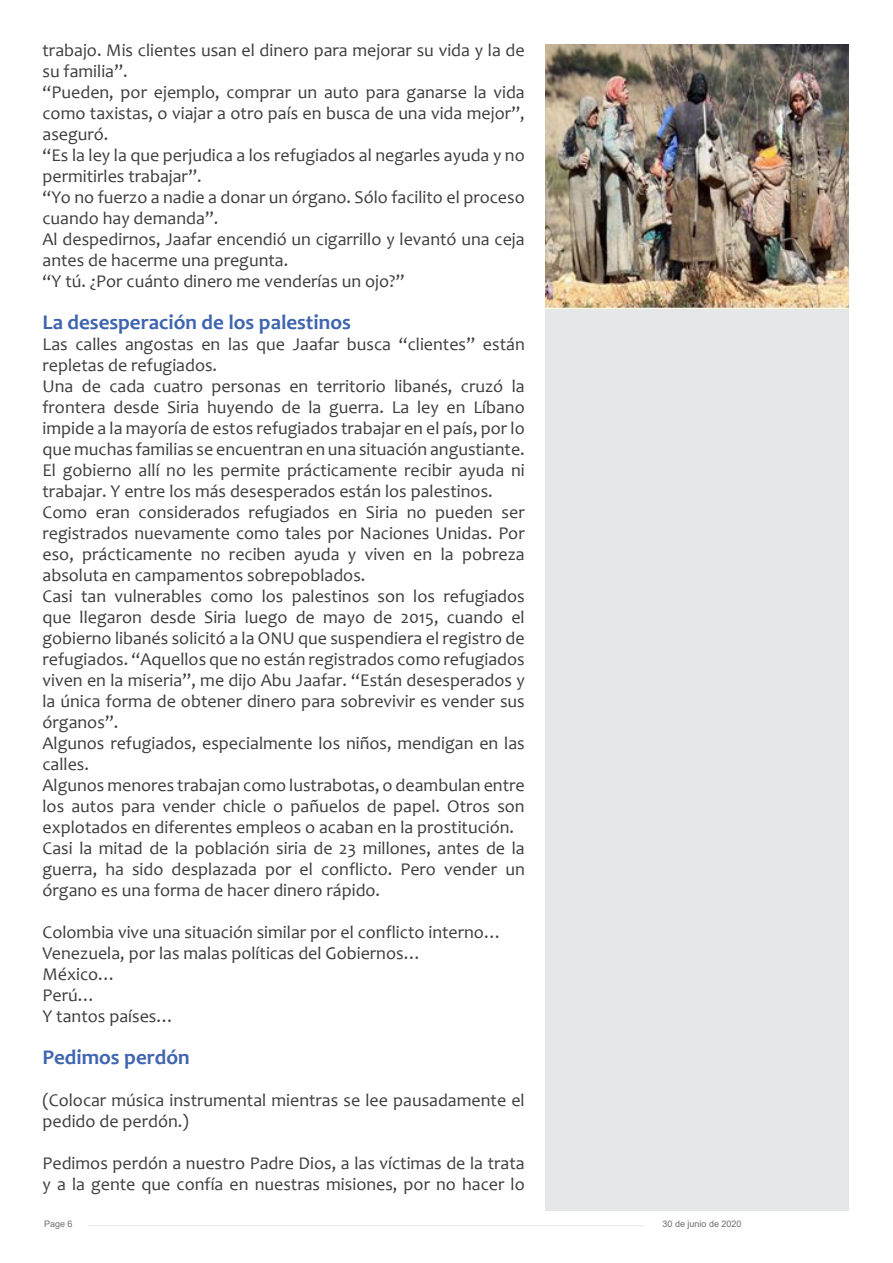
<style>
.page{position:relative;width:893px;height:1263px;background:#fff}
.page>*{position:absolute;margin:0;border:0;box-sizing:border-box;transform-origin:0 0}
.t1{font:700 21px "Candara";color:#3f65b0}
.t2{font:18px/21px "Candara";color:#3e3e3f}
.t3{font:9px "Arial";color:#6c6d70}
</style>
<div class="page">
<hr style="left:88px;top:1225px;width:557px;height:1px;background:#e6e7e9">
<div style="left:545px;top:184px;width:303px;height:1026px;background:#e6e7e9"></div>
<img style="left:545px;top:44px;width:303px;height:264px">
<p class="t2" style="left:43px;top:39px;width:484px">trabajo. Mis clientes usan el dinero para mejorar su vida y la de su familia”.<br>“Pueden, por ejemplo, comprar un auto para ganarse la vida como taxistas, o viajar a otro país en busca de una vida mejor”, aseguró.<br>“Es la ley la que perjudica a los refugiados al negarles ayuda y no permitirles trabajar”.<br>“Yo no fuerzo a nadie a donar un órgano. Sólo facilito el proceso cuando hay demanda”.<br>Al despedirnos, Jaafar encendió un cigarrillo y levantó una ceja antes de hacerme una pregunta.<br>“Y tú. ¿Por cuánto dinero me venderías un ojo?”</p>
<p class="t1" style="left:43px;top:309px;width:310px">La desesperación de los palestinos</p>
<p class="t2" style="left:43px;top:333px;width:484px">Las calles angostas en las que Jaafar busca “clientes” están repletas de refugiados.<br>Una de cada cuatro personas en territorio libanés, cruzó la frontera desde Siria huyendo de la guerra. La ley en Líbano impide a la mayoría de estos refugiados trabajar en el país, por lo que muchas familias se encuentran en una situación angustiante.<br>El gobierno allí no les permite prácticamente recibir ayuda ni trabajar. Y entre los más desesperados están los palestinos.<br>Como eran considerados refugiados en Siria no pueden ser registrados nuevamente como tales por Naciones Unidas. Por eso, prácticamente no reciben ayuda y viven en la pobreza absoluta en campamentos sobrepoblados.<br>Casi tan vulnerables como los palestinos son los refugiados que llegaron desde Siria luego de mayo de 2015, cuando el gobierno libanés solicitó a la ONU que suspendiera el registro de refugiados. “Aquellos que no están registrados como refugiados viven en la miseria”, me dijo Abu Jaafar. “Están desesperados y la única forma de obtener dinero para sobrevivir es vender sus órganos”.<br>Algunos refugiados, especialmente los niños, mendigan en las calles.<br>Algunos menores trabajan como lustrabotas, o deambulan entre los autos para vender chicle o pañuelos de papel. Otros son explotados en diferentes empleos o acaban en la prostitución.<br>Casi la mitad de la población siria de 23 millones, antes de la guerra, ha sido desplazada por el conflicto. Pero vender un órgano es una forma de hacer dinero rápido.</p>
<p class="t2" style="left:43px;top:921px;width:461px">Colombia vive una situación similar por el conflicto interno…<br>Venezuela, por las malas políticas del Gobiernos…<br>México…<br>Perú…<br>Y tantos países…</p>
<p class="t1" style="left:43px;top:1044px;width:149px">Pedimos perdón</p>
<p class="t2" style="left:43px;top:1089px;width:484px">(Colocar música instrumental mientras se lee pausadamente el pedido de perdón.)</p>
<p class="t2" style="left:43px;top:1152px;width:484px">Pedimos perdón a nuestro Padre Dios, a las víctimas de la trata y a la gente que confía en nuestras misiones, por no hacer lo</p>
<p class="t3" style="left:44px;top:1218px;width:30px">Page 6</p>
<p class="t3" style="left:662px;top:1218px;width:81px">30 de junio de 2020</p>
</div>
